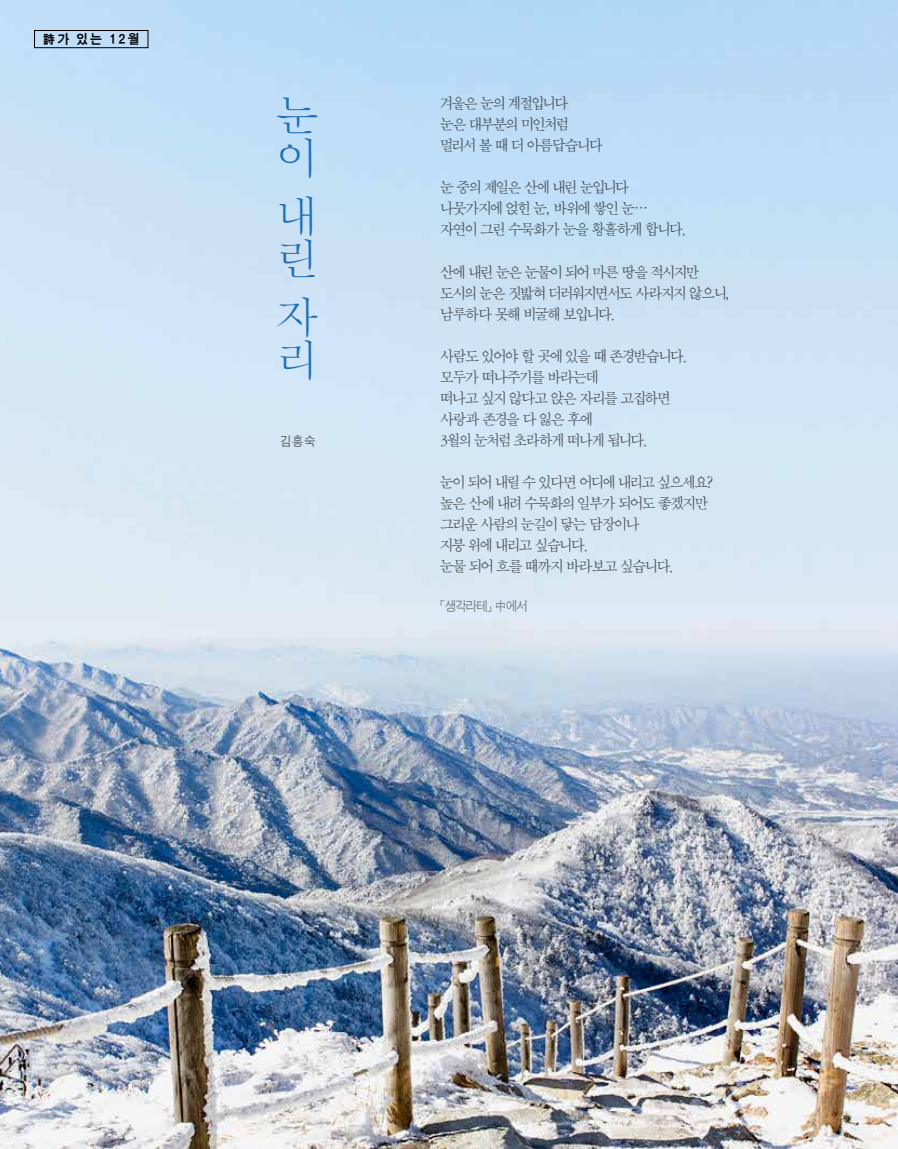
<style>
.page{position:relative;width:898px;height:1149px;background:#fff}
.page>*{position:absolute;margin:0;border:0;box-sizing:border-box;transform-origin:0 0}
.t1{font:43.05px/43px "YDIY Mj O310";color:#1f70b6}
.t2{font:300 15.75px/21px "SD Myungjo Std";letter-spacing:-.025em;color:#535454;scale:.95 1}
.t3{font:300 13.5px "SD Gothic Std";letter-spacing:-.02em;color:#818383;scale:.95 1}
.t4{font:700 13.5px "SD Gothic Std";letter-spacing:.15em;color:#000}
.t5{font:300 12.75px "SD Gothic Std";color:#535454;scale:.96 1}
</style>
<div class="page">
<img style="left:0;top:0;width:897px;height:1148px">
<div style="left:440px;top:96px;width:128px;height:36px;background:#bedcf6"></div>
<div style="left:440px;top:138px;width:162px;height:15px;background:#c0def8"></div>
<div style="left:440px;top:180px;width:189px;height:15px;background:#c0def8"></div>
<div style="left:440px;top:201px;width:108px;height:15px;background:#c2e1f5"></div>
<svg style="left:554px;top:201px;width:92px;height:15px"></svg>
<div style="left:440px;top:222px;width:244px;height:15px;background:#c2e1f5"></div>
<div style="left:440px;top:264px;width:259px;height:15px;background:#cbe0f3"></div>
<div style="left:440px;top:285px;width:288px;height:15px;background:#cbe0f3"></div>
<div style="left:440px;top:306px;width:173px;height:15px;background:#cee3f6"></div>
<div style="left:440px;top:348px;width:245px;height:15px;background:#d0e5f8"></div>
<div style="left:440px;top:369px;width:157px;height:15px;background:#d0e5f8"></div>
<div style="left:440px;top:390px;width:230px;height:15px;background:#d0e5f8"></div>
<div style="left:440px;top:411px;width:151px;height:15px;background:#d2e7fa"></div>
<div style="left:441px;top:432px;width:204px;height:15px;background:#d2e8f5"></div>
<div style="left:440px;top:474px;width:272px;height:36px;background:#d5e7f5"></div>
<div style="left:440px;top:516px;width:199px;height:15px;background:#d5e7f5"></div>
<div style="left:440px;top:537px;width:146px;height:15px;background:#d5e7f5"></div>
<div style="left:440px;top:558px;width:232px;height:15px;background:#d6e7f5"></div>
<div style="left:34px;top:30px;width:114px;height:18px;border:1px solid #000"></div>
<p class="t4" style="left:43px;top:32px;width:97px">詩가 있는 12월</p>
<h1 class="t1" style="left:276px;top:95px;width:42px">눈 이</h1>
<h1 class="t1" style="left:276px;top:196px;width:40px">내 린</h1>
<h1 class="t1" style="left:276px;top:297px;width:43px">자 리</h1>
<p class="t5" style="left:281px;top:434px;width:37px">김흥숙</p>
<p class="t2" style="left:440px;top:93px;width:172px">겨울은 눈의 계절입니다<br>눈은 대부분의 미인처럼 멀리서 볼 때 더 아름답습니다</p>
<p class="t2" style="left:440px;top:177px;width:261px">눈 중의 제일은 산에 내린 눈입니다 나뭇가지에 얹힌 눈, 바위에 쌓인 눈… 자연이 그린 수묵화가 눈을 황홀하게 합니다.</p>
<p class="t2" style="left:440px;top:261px;width:306px">산에 내린 눈은 눈물이 되어 마른 땅을 적시지만 도시의 눈은 짓밟혀 더러워지면서도 사라지지 않으니, 남루하다 못해 비굴해 보입니다.</p>
<p class="t2" style="left:440px;top:345px;width:262px">사람도 있어야 할 곳에 있을 때 존경받습니다. 모두가 떠나주기를 바라는데<br>떠나고 싶지 않다고 앉은 자리를 고집하면 사랑과 존경을 다 잃은 후에<br>3월의 눈처럼 초라하게 떠나게 됩니다.</p>
<p class="t2" style="left:440px;top:471px;width:288px">눈이 되어 내릴 수 있다면 어디에 내리고 싶으세요? 높은 산에 내려 수묵화의 일부가 되어도 좋겠지만 그리운 사람의 눈길이 닿는 담장이나<br>지붕 위에 내리고 싶습니다.<br>눈물 되어 흐를 때까지 바라보고 싶습니다.</p>
<p class="t3" style="left:440px;top:599px;width:93px">「생각라테」 中에서</p>
</div>
